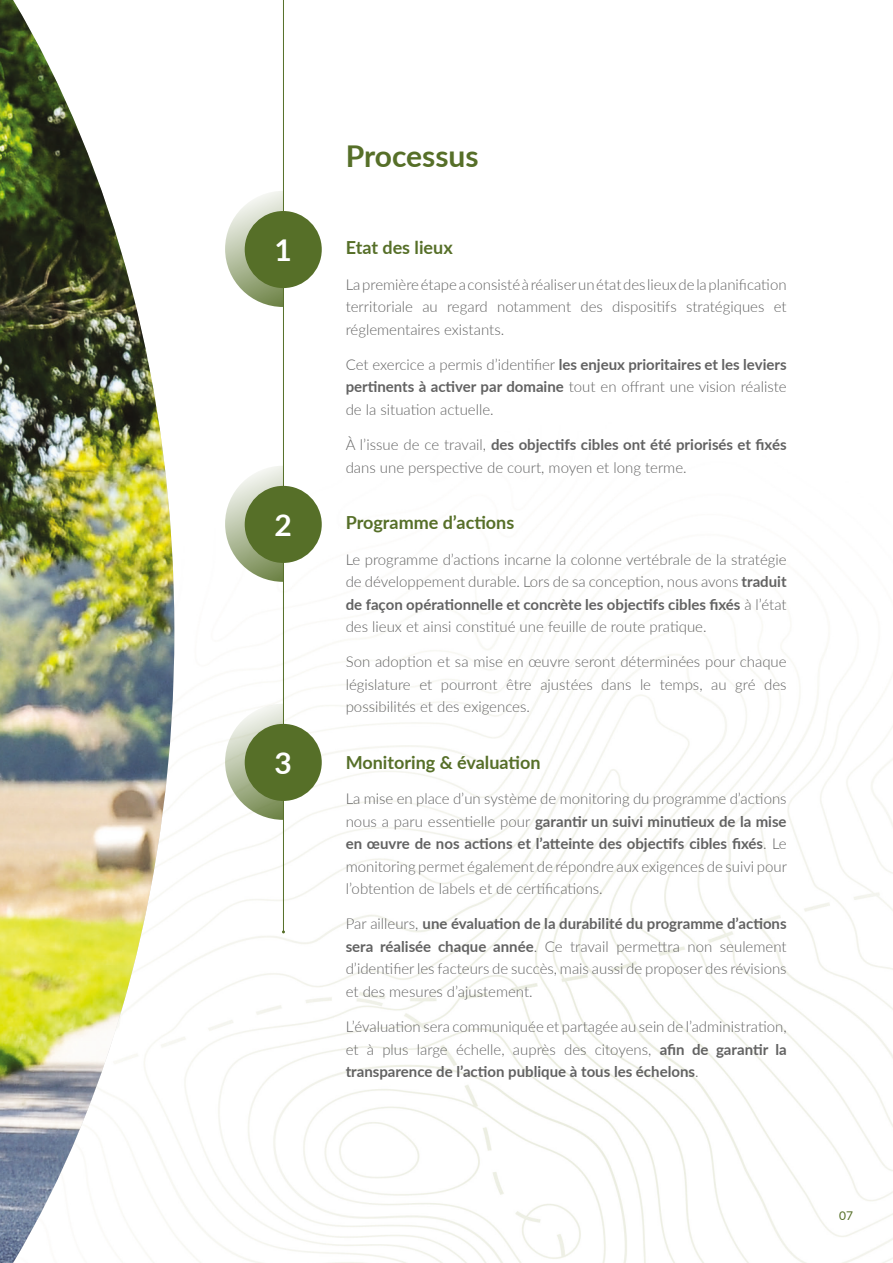
<style>
.page{position:relative;width:893px;height:1263px;background:#fff}
.page>*{position:absolute;margin:0;border:0;box-sizing:border-box;transform-origin:0 0}
.Titres_paragraphe{font:700 30px "Lato";color:#566f28}
.Titres_paragraphe-2{font:700 30px "Lato";color:#fff}
.Body_text{font:700 18px "Lato";color:#566f28}
.Body_text-2{font:300 15px/22.5px "Lato";color:#626262;text-align:justify}
.Citations{font:12px "Lato";color:#566f28}
.s1{font-weight:700}
</style>
<div class="page">
<img style="left:174px;top:211px;width:719px;height:1052px">
<img style="left:0;top:0;width:174px;height:1263px">
<div style="left:245px;top:211px;width:77px;height:77px;background:#566f28;border-radius:50%"></div>
<svg style="left:225px;top:191px;width:58px;height:116px"></svg>
<div style="left:245px;top:486px;width:77px;height:77px;background:#566f28;border-radius:50%"></div>
<svg style="left:225px;top:466px;width:58px;height:116px"></svg>
<div style="left:245px;top:724px;width:77px;height:77px;background:#566f28;border-radius:50%"></div>
<svg style="left:225px;top:704px;width:58px;height:116px"></svg>
<hr style="left:283px;top:0;width:1px;height:932px;background:#566f28">
<p class="Titres_paragraphe-2" style="left:275px;top:228px;width:19px">1</p>
<p class="Titres_paragraphe-2" style="left:275px;top:503px;width:19px">2</p>
<p class="Titres_paragraphe-2" style="left:275px;top:741px;width:19px">3</p>
<p class="Titres_paragraphe" style="left:346px;top:134px;width:134px">Processus</p>
<p class="Body_text" style="left:346px;top:235px;width:109px">Etat des lieux</p>
<p class="Body_text-2" style="left:346px;top:272px;width:442px">La première étape a consisté à réaliser un état des lieux de la planification territoriale au regard notamment des dispositifs stratégiques et réglementaires existants.</p>
<p class="Body_text-2" style="left:346px;top:353px;width:442px">Cet exercice a permis d’identifier <span class="s1">les enjeux prioritaires et les leviers pertinents à activer par domaine</span> tout en offrant une vision réaliste de la situation actuelle.</p>
<p class="Body_text-2" style="left:346px;top:433px;width:442px">À l’issue de ce travail, <span class="s1">des objectifs cibles ont été priorisés et fixés </span>dans une perspective de court, moyen et long terme.</p>
<p class="Body_text" style="left:346px;top:509px;width:170px">Programme d’actions</p>
<p class="Body_text-2" style="left:346px;top:547px;width:442px">Le programme d’actions incarne la colonne vertébrale de la stratégie de développement durable. Lors de sa conception, nous avons <span class="s1">traduit de façon opérationnelle et concrète les objectifs cibles fixés</span> à l’état des lieux et ainsi constitué une feuille de route pratique.</p>
<p class="Body_text-2" style="left:346px;top:650px;width:442px">Son adoption et sa mise en œuvre seront déterminées pour chaque législature et pourront être ajustées dans le temps, au gré des possibilités et des exigences.</p>
<p class="Body_text" style="left:346px;top:749px;width:196px">Monitoring &amp; évaluation</p>
<p class="Body_text-2" style="left:346px;top:787px;width:443px">La mise en place d’un système de monitoring du programme d’actions nous a paru essentielle pour <span class="s1">garantir un suivi minutieux de la mise en œuvre de nos actions et l’atteinte des objectifs cibles fixés</span>. Le monitoring permet également de répondre aux exigences de suivi pour l’obtention de labels et de certifications.</p>
<p class="Body_text-2" style="left:346px;top:912px;width:442px">Par ailleurs, <span class="s1">une évaluation de la durabilité du programme d’actions sera réalisée chaque année</span>. Ce travail permettra non seulement d’identifier les facteurs de succès, mais aussi de proposer des révisions et des mesures d’ajustement.</p>
<p class="Body_text-2" style="left:346px;top:1015px;width:442px">L’évaluation sera communiquée et partagée au sein de l’administration, et à plus large échelle, auprès des citoyens, <span class="s1">afin de garantir la transparence de l’action publique à tous les échelons</span>.</p>
<p class="Citations" style="left:839px;top:1206px;width:15px">07</p>
</div>
